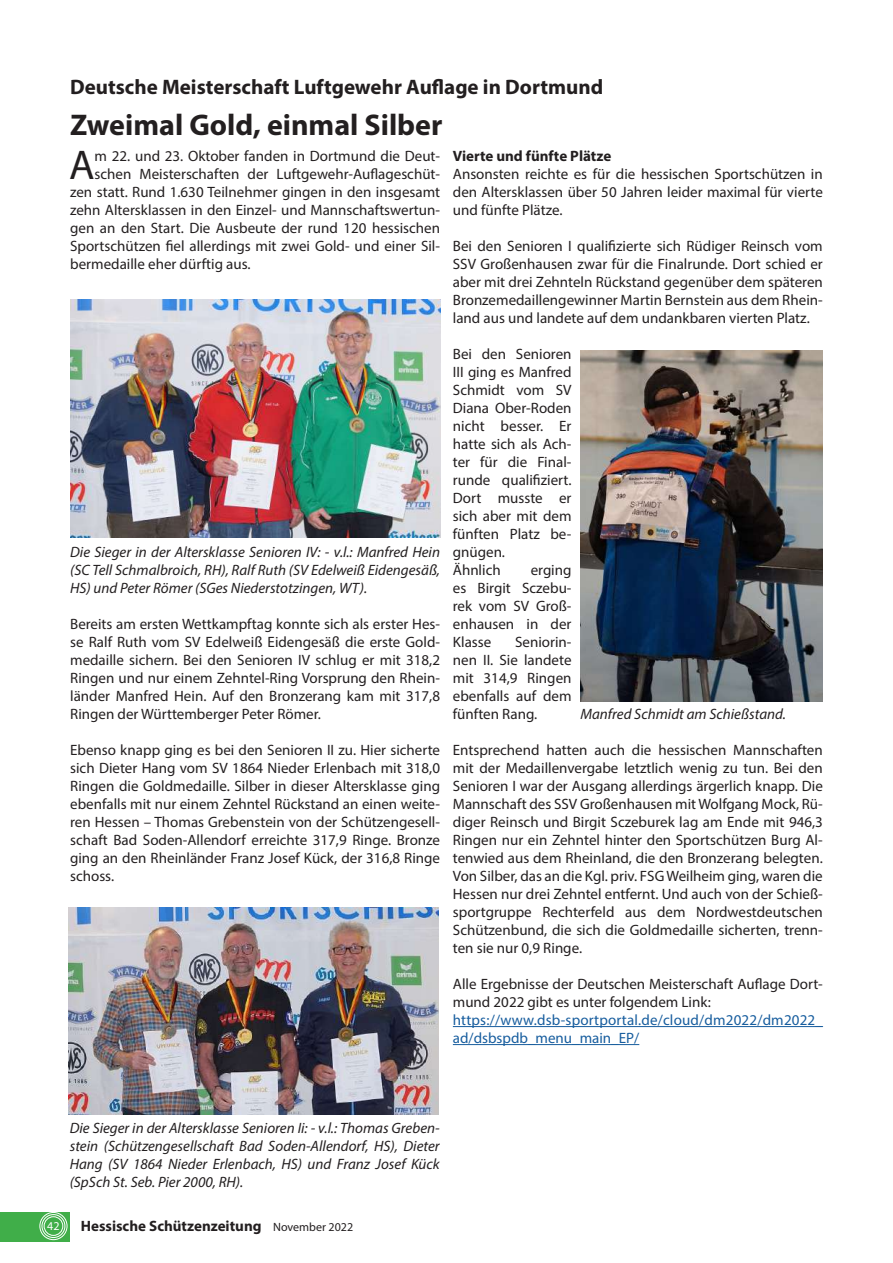
<style>
.page{position:relative;width:893px;height:1263px;background:#fff}
.page>*{position:absolute;margin:0;border:0;box-sizing:border-box;transform-origin:0 0}
.t1{font:41.7px "Myriad Pro";color:#231f20}
.t2{font:700 30px "Myriad Pro";color:#231f20}
.t3{font:700 21px "Myriad Pro";color:#231f20}
.t4{font:15px/18px "Myriad Pro";color:#231f20;text-align:justify}
.t5{font:italic 15px/18px "Myriad Pro";color:#231f20;text-align:justify}
.t6{font:15px/18px "Myriad Pro";letter-spacing:.01em;color:#175d9e}
.t7{font:700 15px "Myriad Pro";color:#231f20}
.t8{font:12px "Myriad Pro";color:#fff}
.s1{font-weight:400;font-size:12px}
</style>
<div class="page">
<div style="left:0;top:1212px;width:70px;height:30px;background:#40ae49"></div>
<div style="left:40px;top:1212px;width:27px;height:28px;border:1px solid #fff;border-radius:50%"></div>
<div style="left:42px;top:1214px;width:23px;height:24px;border:1px solid #fff;border-radius:50%"></div>
<div style="left:44px;top:1216px;width:19px;height:19px;border:1px solid #fff;border-radius:50%"></div>
<hr style="left:453px;top:1026px;width:370px;height:1px;background:#175d9e">
<hr style="left:453px;top:1044px;width:186px;height:1px;background:#175d9e">
<img style="left:70px;top:299px;width:370px;height:239px">
<img style="left:68px;top:908px;width:370px;height:206px">
<img style="left:580px;top:350px;width:242px;height:351px">
<h3 class="t3" style="left:70px;top:73px;width:535px">Deutsche Meisterschaft Luftgewehr Auflage in Dortmund</h3>
<h2 class="t2" style="left:70px;top:105px;width:374px">Zweimal Gold, einmal Silber</h2>
<h1 class="t1" style="left:69px;top:139px;width:27px">A</h1>
<p class="t4" style="left:95px;top:147px;width:347px">m 22. und 23. Oktober fanden in Dortmund die Deut-</p>
<p class="t7" style="left:453px;top:146px;width:160px">Vierte und fünfte Plätze</p>
<p class="t4" style="left:453px;top:165px;width:371px">Ansonsten reichte es für die hessischen Sportschützen in den Altersklassen über 50 Jahren leider maximal für vierte und fünfte Plätze.</p>
<p class="t4" style="left:453px;top:237px;width:371px">Bei den Senioren I qualifizierte sich Rüdiger Reinsch vom SSV Großenhausen zwar für die Finalrunde. Dort schied er aber mit drei Zehnteln Rückstand gegenüber dem späteren Bronzemedaillengewinner Martin Bernstein aus dem Rhein&shy;land aus und landete auf dem undankbaren vierten Platz.</p>
<p class="t4" style="left:453px;top:345px;width:120px;text-align:left">Bei den Senioren<br>III ging es Manfred<br>Schmidt vom SV<br>Diana Ober-Roden nicht besser. Er hatte sich als Ach&shy;ter für die Final&shy;runde qualifiziert.<br>Dort musste er sich aber mit dem fünften Platz be&shy;gnügen.<br>Ähnlich</p>
<p class="t4" style="left:95px;top:165px;width:347px">schen Meisterschaften der Luftgewehr-Auflageschüt-</p>
<p class="t4" style="left:70px;top:183px;width:371px">zen statt. Rund 1.630 Teilnehmer gingen in den insgesamt</p>
<p class="t4" style="left:70px;top:201px;width:371px">zehn Altersklassen in den Einzel- und Mannschaftswertun-</p>
<p class="t4" style="left:70px;top:219px;width:371px">gen an den Start. Die Ausbeute der rund 120 hessischen</p>
<p class="t4" style="left:70px;top:237px;width:371px">Sportschützen fiel allerdings mit zwei Gold- und einer Sil-</p>
<p class="t4" style="left:70px;top:255px;width:182px">bermedaille eher dürftig aus.</p>
<p class="t5" style="left:70px;top:543px;width:371px">Die Sieger in der Altersklasse Senioren IV: - v.l.: Manfred Hein (SC Tell Schmalbroich, RH), Ralf Ruth (SV Edelweiß Eidengesäß, HS) und Peter Römer (SGes Niederstotzingen, WT).</p>
<p class="t4" style="left:453px;top:561px;width:120px;text-indent:78px">erging es Birgit Sczebu&shy;rek vom SV Groß&shy;enhausen in der Klasse</p>
<p class="t4" style="left:70px;top:615px;width:371px">Bereits am ersten Wettkampftag konnte sich als erster Hes&shy;se Ralf Ruth vom SV Edelweiß Eidengesäß die erste Gold&shy;medaille sichern. Bei den Senioren IV schlug er mit 318,2<br>Ringen und nur einem Zehntel-Ring Vorsprung den Rhein&shy;länder Manfred Hein. Auf den Bronzerang kam mit 317,8<br>Ringen der Württemberger Peter Römer.</p>
<p class="t4" style="left:70px;top:741px;width:371px">Ebenso knapp ging es bei den Senioren II zu. Hier sicherte sich Dieter Hang vom SV 1864 Nieder Erlenbach mit 318,0<br>Ringen die Goldmedaille. Silber in dieser Altersklasse ging ebenfalls mit nur einem Zehntel Rückstand an einen weite&shy;ren Hessen – Thomas Grebenstein von der Schützengesell&shy;schaft Bad Soden-Allendorf erreichte 317,9 Ringe. Bronze ging an den Rheinländer Franz Josef Kück, der 316,8 Ringe schoss.</p>
<p class="t4" style="left:453px;top:633px;width:120px;text-indent:62px">Seniorin&shy;nen II. Sie landete mit 314,9 Ringen ebenfalls auf dem fünften Rang.</p>
<p class="t4" style="left:453px;top:741px;width:371px">Entsprechend hatten auch die hessischen Mannschaften mit der Medaillenvergabe letztlich wenig zu tun. Bei den Senioren I war der Ausgang allerdings ärgerlich knapp. Die Mannschaft des SSV Großenhausen mit Wolfgang Mock, Rü&shy;diger Reinsch und Birgit Sczeburek lag am Ende mit 946,3<br>Ringen nur ein Zehntel hinter den Sportschützen Burg Al&shy;tenwied aus dem Rheinland, die den Bronzerang belegten.<br>Von Silber, das an die Kgl. priv. FSG Weilheim ging, waren die Hessen nur drei Zehntel entfernt. Und auch von der Schieß&shy;sportgruppe Rechterfeld aus dem Nordwestdeutschen Schützenbund, die sich die Goldmedaille sicherten, trenn&shy;ten sie nur 0,9 Ringe.</p>
<p class="t4" style="left:453px;top:975px;width:371px">Alle Ergebnisse der Deutschen Meisterschaft Auflage Dort&shy;mund 2022 gibt es unter folgendem Link:</p>
<p class="t6" style="left:453px;top:1011px;width:372px">https://www.dsb-sportportal.de/cloud/dm2022/dm2022_ ad/dsbspdb_menu_main_EP/</p>
<p class="t5" style="left:580px;top:705px;width:207px">Manfred Schmidt am Schießstand.</p>
<p class="t5" style="left:70px;top:1119px;width:371px">Die Sieger in der Altersklasse Senioren Ii: - v.l.: Thomas Greben&shy;stein (Schützengesellschaft Bad Soden-Allendorf, HS), Dieter Hang (SV 1864 Nieder Erlenbach, HS) und Franz Josef Kück (SpSch St. Seb. Pier 2000, RH).</p>
<p class="t8" style="left:47px;top:1218px;width:14px">42</p>
<p class="t7" style="left:81px;top:1216px;width:274px">Hessische Schützenzeitung <span class="s1">November 2022</span></p>
</div>
